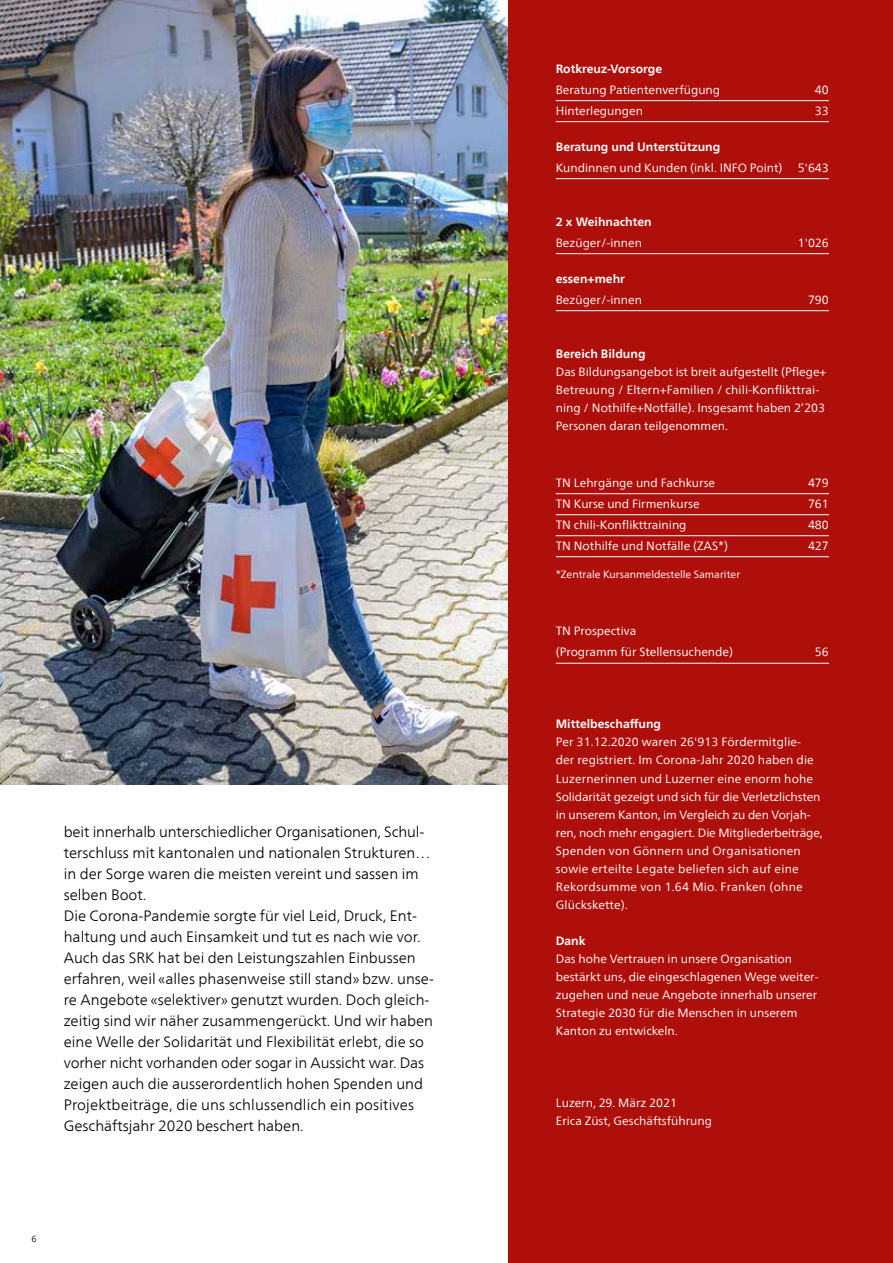
<style>
.page{position:relative;width:893px;height:1263px;background:#fff}
.page>*{position:absolute;margin:0;border:0;box-sizing:border-box;transform-origin:0 0}
.t1{font:300 15px/21px "Frutiger Neue LT Com";color:#000}
.t2{font:12px/18px "Frutiger Neue LT Com";color:#fff}
.t3{font:700 12px "Frutiger Neue LT Com";color:#fff}
.t4{font:10.5px "Frutiger Neue LT Com";color:#fff}
.t5{font:300 9px "Frutiger Neue LT Com";color:#000}
</style>
<div class="page">
<img style="left:0;top:0;width:509px;height:784px">
<div style="left:509px;top:0;width:384px;height:1263px;background:#ae0f0a"></div>
<hr style="left:556px;top:100px;width:273px;height:1px;background:#fff">
<hr style="left:556px;top:121px;width:273px;height:1px;background:#fff">
<hr style="left:556px;top:178px;width:273px;height:1px;background:#fff">
<hr style="left:556px;top:253px;width:273px;height:1px;background:#fff">
<hr style="left:556px;top:310px;width:273px;height:1px;background:#fff">
<hr style="left:556px;top:493px;width:273px;height:1px;background:#fff">
<hr style="left:556px;top:514px;width:273px;height:1px;background:#fff">
<hr style="left:556px;top:535px;width:273px;height:1px;background:#fff">
<hr style="left:556px;top:556px;width:273px;height:1px;background:#fff">
<hr style="left:556px;top:663px;width:273px;height:1px;background:#fff">
<p class="t1" style="left:64px;top:821px;width:372px">beit innerhalb unterschiedlicher Organisationen, Schul&shy;terschluss mit kantonalen und nationalen Strukturen… in der Sorge waren die meisten vereint und sassen im selben Boot.<br>Die Corona-Pandemie sorgte für viel Leid, Druck, Ent&shy;haltung und auch Einsamkeit und tut es nach wie vor.<br>Auch das SRK hat bei den Leistungszahlen Einbussen erfahren, weil «alles phasenweise still stand» bzw. unse&shy;re Angebote «selektiver» genutzt wurden. Doch gleich&shy;zeitig sind wir näher zusammengerückt. Und wir haben eine Welle der Solidarität und Flexibilität erlebt, die so vorher nicht vorhanden oder sogar in Aussicht war. Das zeigen auch die ausserordentlich hohen Spenden und Projektbeiträge, die uns schlussendlich ein positives Geschäftsjahr 2020 beschert haben.</p>
<p class="t5" style="left:31px;top:1233px;width:7px">6</p>
<p class="t3" style="left:556px;top:62px;width:108px">Rotkreuz-Vorsorge</p>
<p class="t2" style="left:556px;top:81px;width:166px">Beratung Patientenverfügung</p>
<p class="t2" style="left:815px;top:81px;width:15px">40</p>
<p class="t2" style="left:556px;top:102px;width:89px">Hinterlegungen</p>
<p class="t2" style="left:815px;top:102px;width:15px">33</p>
<p class="t3" style="left:556px;top:140px;width:166px">Beratung und Unterstützung</p>
<p class="t2" style="left:556px;top:159px;width:228px">Kundinnen und Kunden (inkl. INFO Point)</p>
<p class="t2" style="left:798px;top:159px;width:32px">5'643</p>
<p class="t3" style="left:556px;top:215px;width:97px">2 x Weihnachten</p>
<p class="t2" style="left:556px;top:234px;width:88px">Bezüger/-innen</p>
<p class="t2" style="left:798px;top:234px;width:32px">1'026</p>
<p class="t3" style="left:556px;top:272px;width:71px">essen+mehr</p>
<p class="t2" style="left:556px;top:291px;width:88px">Bezüger/-innen</p>
<p class="t2" style="left:808px;top:291px;width:22px">790</p>
<p class="t3" style="left:556px;top:347px;width:91px">Bereich Bildung</p>
<p class="t2" style="left:556px;top:363px;width:272px">Das Bildungsangebot ist breit aufgestellt (Pflege+ Betreuung / Eltern+Familien / chili-Konflikttrai&shy;ning / Nothilfe+Notfälle). Insgesamt haben 2’203<br>Personen daran teilgenommen.</p>
<p class="t2" style="left:556px;top:474px;width:161px">TN Lehrgänge und Fachkurse</p>
<p class="t2" style="left:808px;top:474px;width:22px">479</p>
<p class="t2" style="left:556px;top:495px;width:145px">TN Kurse und Firmenkurse</p>
<p class="t2" style="left:808px;top:495px;width:22px">761</p>
<p class="t2" style="left:556px;top:516px;width:132px">TN chili-Konflikttraining</p>
<p class="t2" style="left:808px;top:516px;width:22px">480</p>
<p class="t2" style="left:556px;top:537px;width:174px">TN Nothilfe und Notfälle (ZAS*)</p>
<p class="t2" style="left:808px;top:537px;width:22px">427</p>
<p class="t4" style="left:556px;top:568px;width:186px">*Zentrale Kursanmeldestelle Samariter</p>
<p class="t2" style="left:556px;top:621px;width:179px;line-height:21px">TN Prospectiva<br>(Programm für Stellensuchende)</p>
<p class="t2" style="left:815px;top:643px;width:15px">56</p>
<p class="t3" style="left:556px;top:717px;width:107px">Mittelbeschaffung</p>
<p class="t2" style="left:556px;top:733px;width:268px">Per 31.12.2020 waren 26'913 Fördermitglie&shy;der registriert. Im Corona-Jahr 2020 haben die Luzernerinnen und Luzerner eine enorm hohe Solidarität gezeigt und sich für die Verletzlichsten in unserem Kanton, im Vergleich zu den Vorjah&shy;ren, noch mehr engagiert. Die Mitgliederbeiträge, Spenden von Gönnern und Organisationen sowie erteilte Legate beliefen sich auf eine Rekordsumme von 1.64 Mio. Franken (ohne Glückskette).</p>
<p class="t3" style="left:556px;top:933px;width:31px">Dank</p>
<p class="t2" style="left:556px;top:949px;width:264px">Das hohe Vertrauen in unsere Organisation bestärkt uns, die eingeschlagenen Wege weiter&shy;zugehen und neue Angebote innerhalb unserer Strategie 2030 für die Menschen in unserem Kanton zu entwickeln.</p>
<p class="t2" style="left:556px;top:1093px;width:158px">Luzern, 29. März 2021<br>Erica Züst, Geschäftsführung</p>
</div>
